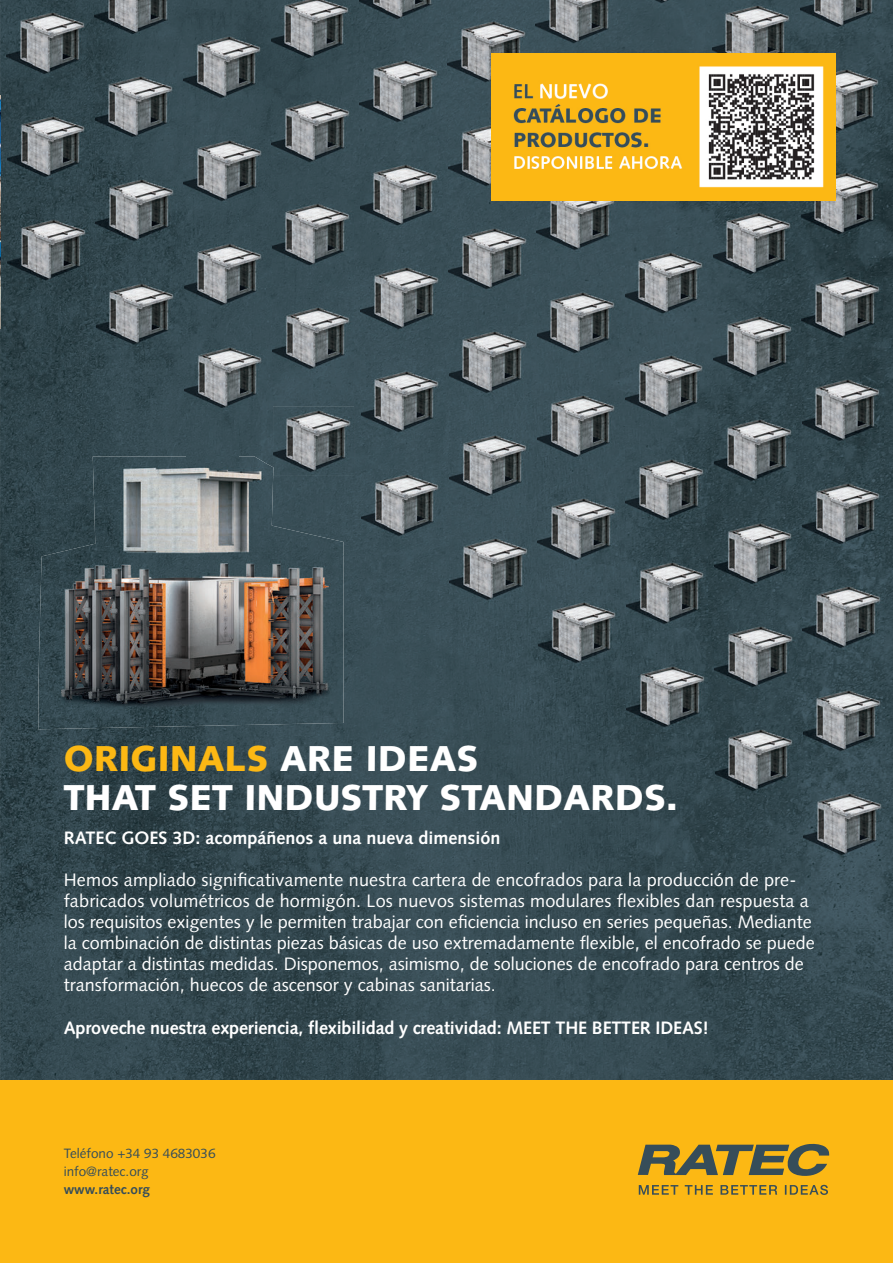
<style>
.page{position:relative;width:893px;height:1263px;background:#fff}
.page>*{position:absolute;margin:0;border:0;box-sizing:border-box;transform-origin:0 0}
.t1{font:900 36px/39px "Syntax LT Std";color:#fff}
.t2{font:18px/21px "Syntax LT Std";color:#fff}
.t3{font:700 18px "Syntax LT Std";letter-spacing:-.01em;color:#fff}
.t4{font:13.5px/18px "Syntax LT Std";color:#364d59}
.t5{font:700 13.5px "Syntax LT Std";color:#364d59}
.s1{color:#fcb814}
</style>
<div class="page">
<img style="left:0;top:0;width:186px;height:503px">
<img style="left:186px;top:0;width:364px;height:136px">
<img style="left:603px;top:0;width:207px;height:1080px">
<img style="left:863px;top:0;width:30px;height:1080px">
<img style="left:550px;top:47px;width:53px;height:7px">
<img style="left:810px;top:31px;width:53px;height:1049px">
<div style="left:239px;top:136px;width:311px;height:419px;background:#3a4f57"></div>
<div style="left:186px;top:205px;width:53px;height:34px;background:#364b53"></div>
<div style="left:550px;top:254px;width:53px;height:33px;background:#3b5059"></div>
<div style="left:186px;top:309px;width:53px;height:33px;background:#374c54"></div>
<div style="left:550px;top:357px;width:53px;height:34px;background:#3b5059"></div>
<div style="left:186px;top:412px;width:53px;height:44px;background:#394d56"></div>
<div style="left:550px;top:460px;width:53px;height:34px;background:#3a4f57"></div>
<img style="left:0;top:503px;width:82px;height:577px">
<div style="left:343px;top:555px;width:207px;height:525px;background:#394e56"></div>
<div style="left:550px;top:564px;width:53px;height:33px;background:#3c515a"></div>
<img style="left:550px;top:667px;width:53px;height:413px">
<img style="left:82px;top:729px;width:261px;height:351px">
<div style="left:0;top:1080px;width:893px;height:183px;background:#fcb814"></div>
<img style="left:804px;top:789px;width:81px;height:70px">
<img style="left:715px;top:725px;width:81px;height:70px">
<img style="left:803px;top:685px;width:81px;height:70px">
<img style="left:627px;top:661px;width:81px;height:70px">
<img style="left:715px;top:622px;width:81px;height:69px">
<img style="left:803px;top:582px;width:81px;height:70px">
<img style="left:538px;top:597px;width:81px;height:70px">
<img style="left:626px;top:558px;width:81px;height:70px">
<img style="left:714px;top:518px;width:81px;height:70px">
<img style="left:802px;top:479px;width:81px;height:69px">
<img style="left:450px;top:534px;width:81px;height:69px">
<img style="left:538px;top:494px;width:81px;height:70px">
<img style="left:626px;top:454px;width:81px;height:70px">
<img style="left:714px;top:415px;width:81px;height:70px">
<img style="left:802px;top:375px;width:81px;height:70px">
<img style="left:361px;top:470px;width:81px;height:70px">
<img style="left:449px;top:430px;width:81px;height:70px">
<img style="left:538px;top:391px;width:81px;height:69px">
<img style="left:626px;top:351px;width:81px;height:70px">
<img style="left:714px;top:311px;width:81px;height:70px">
<img style="left:802px;top:272px;width:81px;height:70px">
<img style="left:273px;top:406px;width:81px;height:70px">
<img style="left:361px;top:366px;width:81px;height:70px">
<img style="left:449px;top:327px;width:81px;height:70px">
<img style="left:537px;top:287px;width:81px;height:70px">
<img style="left:625px;top:248px;width:81px;height:69px">
<img style="left:713px;top:208px;width:81px;height:70px">
<img style="left:801px;top:168px;width:81px;height:70px">
<img style="left:185px;top:342px;width:81px;height:70px">
<img style="left:273px;top:303px;width:81px;height:70px">
<img style="left:361px;top:263px;width:81px;height:70px">
<img style="left:449px;top:223px;width:81px;height:70px">
<img style="left:537px;top:201px;width:81px;height:53px">
<img style="left:835px;top:65px;width:47px;height:70px">
<img style="left:96px;top:279px;width:81px;height:69px">
<img style="left:184px;top:239px;width:81px;height:70px">
<img style="left:272px;top:199px;width:81px;height:70px">
<img style="left:360px;top:160px;width:81px;height:70px">
<img style="left:448px;top:120px;width:44px;height:70px">
<img style="left:712px;top:1px;width:81px;height:53px">
<img style="left:800px;top:0;width:81px;height:31px">
<img style="left:8px;top:215px;width:81px;height:70px">
<img style="left:96px;top:175px;width:81px;height:70px">
<img style="left:184px;top:135px;width:81px;height:70px">
<img style="left:272px;top:96px;width:81px;height:70px">
<img style="left:360px;top:56px;width:81px;height:70px">
<img style="left:448px;top:17px;width:81px;height:70px">
<img style="left:536px;top:0;width:81px;height:47px">
<img style="left:624px;top:0;width:81px;height:7px">
<img style="left:7px;top:111px;width:81px;height:70px">
<img style="left:95px;top:72px;width:81px;height:70px">
<img style="left:183px;top:32px;width:81px;height:70px">
<img style="left:271px;top:0;width:81px;height:62px">
<img style="left:359px;top:0;width:81px;height:23px">
<img style="left:7px;top:8px;width:81px;height:70px">
<img style="left:95px;top:0;width:81px;height:38px">
<img style="left:38px;top:456px;width:306px;height:273px">
<svg style="left:639px;top:1185px;width:189px;height:10px"></svg>
<svg style="left:638px;top:1143px;width:191px;height:33px"></svg>
<img style="left:492px;top:54px;width:343px;height:147px">
<img style="left:0;top:96px;width:1px;height:233px">
<h1 class="t1" style="left:64px;top:739px;width:616px"><span class="s1">ORIGINALS</span> ARE IDEAS<br>THAT SET INDUSTRY STANDARDS.</h1>
<p class="t3" style="left:64px;top:827px;width:438px">RATEC GOES 3D: acompáñenos a una nueva dimensión</p>
<p class="t2" style="left:64px;top:869px;width:752px">Hemos ampliado significativamente nuestra cartera de encofrados para la producción de pre&shy;fabricados volumétricos de hormigón. Los nuevos sistemas modulares flexibles dan respuesta a los requisitos exigentes y le permiten trabajar con eficiencia incluso en series pequeñas. Mediante la combinación de distintas piezas básicas de uso extremadamente flexible, el encofrado se puede adaptar a distintas medidas. Disponemos, asimismo, de soluciones de encofrado para centros de transformación, huecos de ascensor y cabinas sanitarias.</p>
<p class="t3" style="left:64px;top:1017px;width:646px">Aproveche nuestra experiencia, flexibilidad y creatividad: MEET THE BETTER IDEAS!</p>
<p class="t4" style="left:64px;top:1145px;width:153px">Teléfono +34 93 4683036 info@ratec.org</p>
<p class="t5" style="left:64px;top:1182px;width:88px">www.ratec.org</p>
</div>
